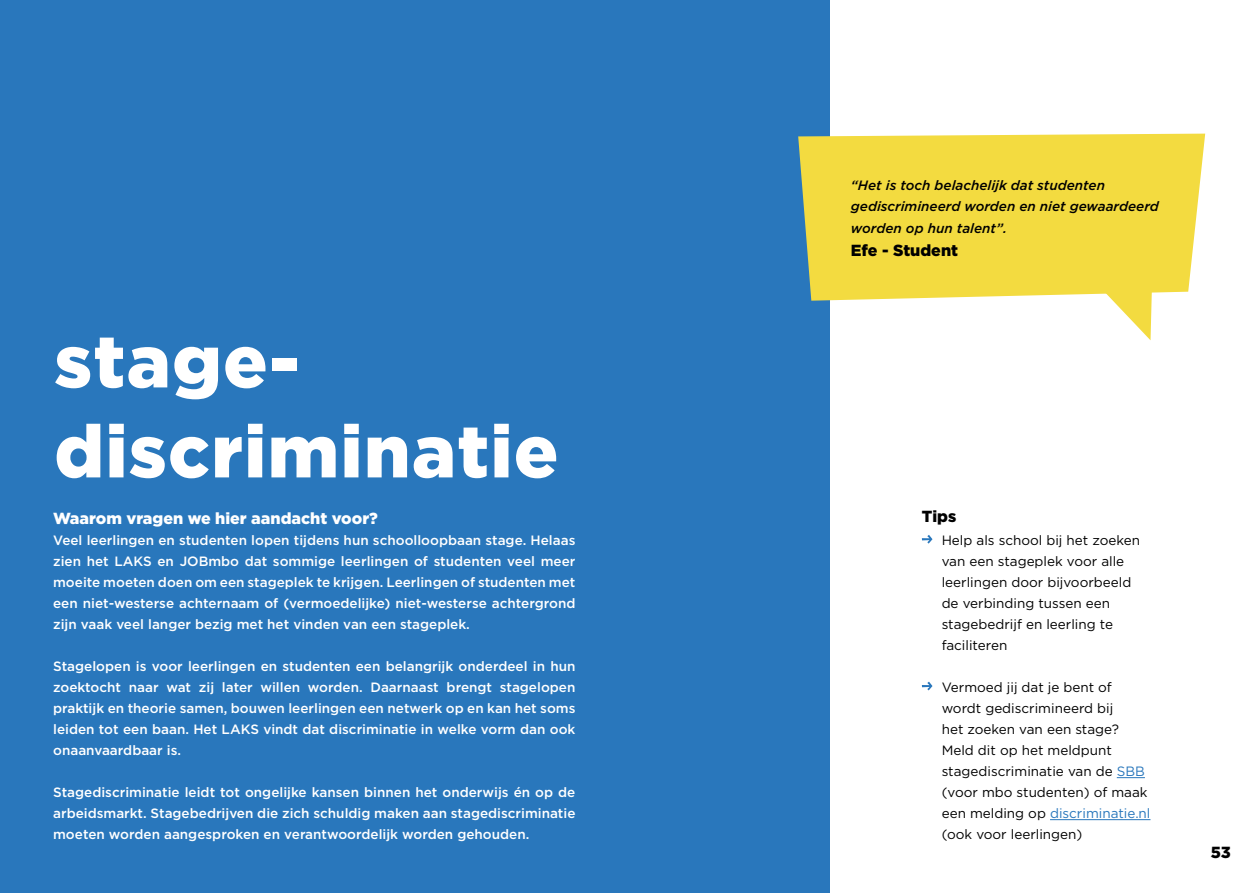
<style>
.page{position:relative;width:1259px;height:893px;background:#fff}
.page>*{position:absolute;margin:0;border:0;box-sizing:border-box;transform-origin:0 0}
.t1{font:900 73.5px/90px "Gotham";letter-spacing:.02em;color:#fff}
.t2{font:900 16.05px "Gotham";color:#fff}
.t3{font:900 16.05px "Gotham";color:#000}
.t4{font:500 13.5px/21px "Gotham";color:#fff;text-align:justify}
.t5{font:13.5px/21px "Gotham";color:#000}
.t6{font:italic 500 13.5px/21px "Gotham";color:#000}
.s1{color:#2977bc}
</style>
<div class="page">
<div style="left:0;top:0;width:829px;height:893px;background:#2977bc"></div>
<svg style="left:922px;top:535px;width:10px;height:9px"></svg>
<svg style="left:922px;top:682px;width:10px;height:8px"></svg>
<svg style="left:1116px;top:777px;width:29px;height:1px"></svg>
<hr style="left:1050px;top:819px;width:100px;height:1px;background:#2977bc">
<svg style="left:798px;top:134px;width:407px;height:167px;background:#f0db4b"></svg>
<svg style="left:1089px;top:275px;width:63px;height:65px"></svg>
<h1 class="t1" style="left:54px;top:315px;width:505px">stage&shy;discriminatie</h1>
<p class="t2" style="left:53px;top:507px;width:326px">Waarom vragen we hier aandacht voor?</p>
<p class="t4" style="left:53px;top:529px;width:524px">Veel leerlingen en studenten lopen tijdens hun schoolloopbaan stage. Helaas zien het LAKS en JOBmbo dat sommige leerlingen of studenten veel meer moeite moeten doen om een stageplek te krijgen. Leerlingen of studenten met een niet-westerse achternaam of (vermoedelijke) niet-westerse achtergrond zijn vaak veel langer bezig met het vinden van een stageplek.</p>
<p class="t4" style="left:53px;top:655px;width:524px">Stagelopen is voor leerlingen en studenten een belangrijk onderdeel in hun zoektocht naar wat zij later willen worden. Daarnaast brengt stagelopen praktijk en theorie samen, bouwen leerlingen een netwerk op en kan het soms leiden tot een baan. Het LAKS vindt dat discriminatie in welke vorm dan ook onaanvaardbaar is.</p>
<p class="t4" style="left:53px;top:782px;width:524px">Stagediscriminatie leidt tot ongelijke kansen binnen het onderwijs én op de arbeidsmarkt. Stagebedrijven die zich schuldig maken aan stagediscriminatie moeten worden aangesproken en verantwoordelijk worden gehouden.</p>
<p class="t6" style="left:851px;top:175px;width:309px">“Het is toch belachelijk dat studenten gediscrimineerd worden en niet gewaardeerd worden op hun talent”.</p>
<p class="t3" style="left:851px;top:239px;width:109px">Efe - Student</p>
<p class="t3" style="left:922px;top:505px;width:36px">Tips</p>
<p class="t5" style="left:941px;top:529px;width:200px">Help als school bij het zoeken van een stageplek voor alle leerlingen door bijvoorbeeld de verbinding tussen een stagebedrijf en leerling te faciliteren</p>
<p class="t5" style="left:941px;top:676px;width:210px">Vermoed jij dat je bent of wordt gediscrimineerd bij<br>het zoeken van een stage?<br>Meld dit op het meldpunt stagediscriminatie van de <span class="s1">SBB </span>(voor mbo studenten) of maak een melding op <span class="s1">discriminatie.nl </span>(ook voor leerlingen)</p>
<p class="t3" style="left:1210px;top:842px;width:22px">53</p>
</div>
